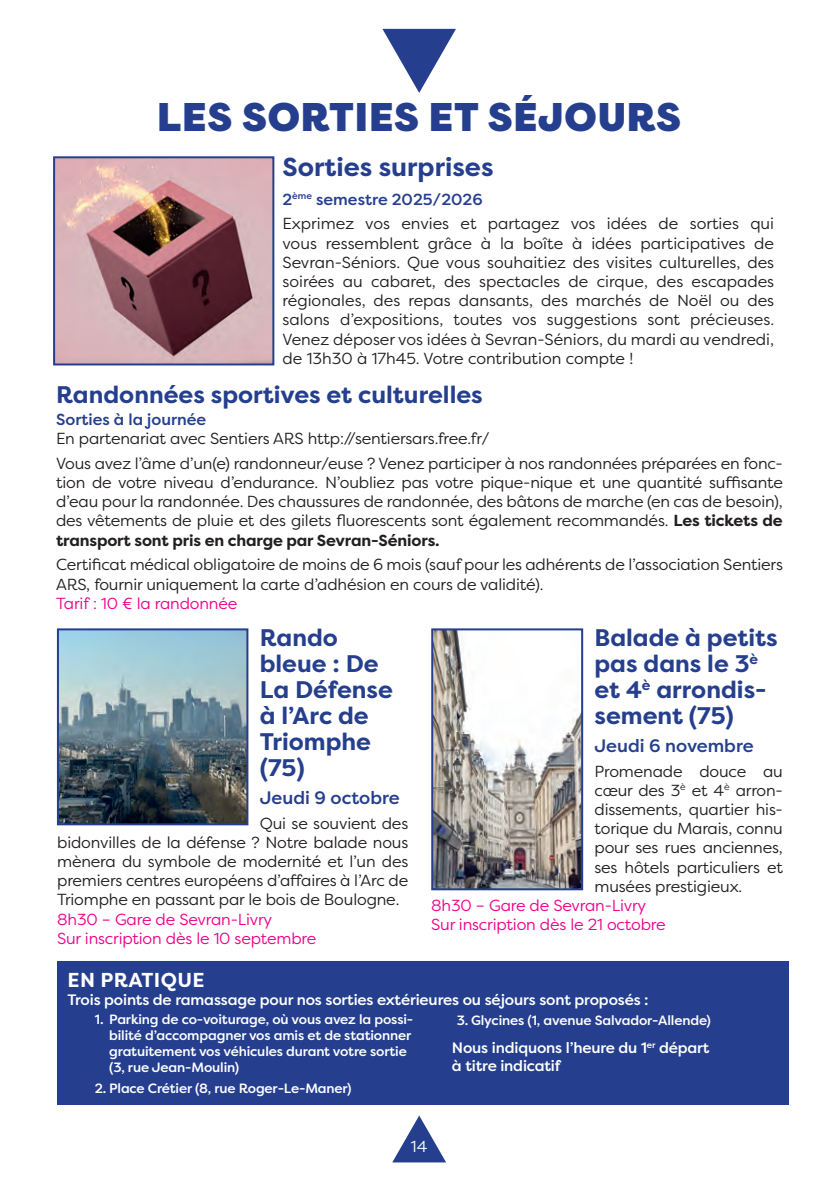
<style>
.page{position:relative;width:839px;height:1191px;background:#fff}
.page>*{position:absolute;margin:0;border:0;box-sizing:border-box;transform-origin:0 0}
.t1{font:900 40px "Filson Pro";letter-spacing:.02em;color:#253f8e}
.t2{font:700 26px "Filson Pro";color:#253f8e}
.t3{font:700 24px/26px "Filson Pro";color:#253f8e}
.t4{font:700 20.2px "Filson Pro";letter-spacing:.02em;color:#fff}
.t5{font:500 18px "Filson Pro";color:#253f8e}
.t6{font:16px/19.2px "Filson Pro";letter-spacing:-.01em;color:#231f20;text-align:justify}
.t7{font:16px/19.2px "Filson Pro";letter-spacing:-.01em;color:#ed028c}
.t8{font:500 16px "Filson Pro";color:#253f8e}
.t9{font:16px "Filson Pro";color:#fff}
.t10{font:500 15.2px/18.2px "Filson Pro";letter-spacing:-.01em;color:#fff}
.t11{font:500 13.4px/16.2px "Filson Pro";letter-spacing:-.01em;color:#fff}
.s1{font-weight:500;color:#253f8e}
.s2{font-weight:700}
</style>
<div class="page">
<svg style="left:392px;top:1116px;width:54px;height:46px"></svg>
<svg style="left:382px;top:29px;width:74px;height:64px"></svg>
<img style="left:434px;top:631px;width:146px;height:256px">
<div style="left:431px;top:628px;width:152px;height:262px;border:2px solid #253f8e"></div>
<img style="left:60px;top:631px;width:185px;height:191px">
<div style="left:57px;top:628px;width:191px;height:197px;border:2px solid #253f8e"></div>
<img style="left:56px;top:159px;width:215px;height:203px">
<div style="left:53px;top:156px;width:221px;height:209px;border:2px solid #253f8e"></div>
<div style="left:57px;top:961px;width:731px;height:144px;background:#253f8e"></div>
<h1 class="t1" style="left:157px;top:92px;width:525px">LES SORTIES ET SÉJOURS</h1>
<h2 class="t2" style="left:282px;top:150px;width:212px">Sorties surprises</h2>
<p class="t6" style="left:282px;top:186px;width:493px;line-height:24.8px"><span class="s1">2</span><sup>ème</sup> <span class="s1">semestre 2025/2026<br></span>Exprimez vos envies et partagez vos idées de sorties qui</p>
<p class="t6" style="left:282px;top:233px;width:493px">vous ressemblent grâce à la boîte à idées participatives de Sevran-Séniors. Que vous souhaitiez des visites culturelles, des soirées au cabaret, des spectacles de cirque, des escapades régionales, des repas dansants, des marchés de Noël ou des salons d’expositions, toutes vos suggestions sont précieuses.<br>Venez déposer vos idées à Sevran-Séniors, du mardi au vendredi, de 13h30 à 17h45. Votre contribution compte !</p>
<h3 class="t3" style="left:56px;top:382px;width:428px">Randonnées sportives et culturelles</h3>
<p class="t8" style="left:56px;top:408px;width:152px">Sorties à la journée</p>
<p class="t6" style="left:56px;top:425px;width:728px;line-height:24.8px">En partenariat avec Sentiers ARS http://sentiersars.free.fr/<br>Vous avez l’âme d’un(e) randonneur/euse ? Venez participer à nos randonnées préparées en fonc-</p>
<p class="t6" style="left:56px;top:472px;width:728px">tion de votre niveau d’endurance. N’oubliez pas votre pique-nique et une quantité suffisante d’eau pour la randonnée. Des chaussures de randonnée, des bâtons de marche (en cas de besoin), des vêtements de pluie et des gilets fluorescents sont également recommandés. <span class="s2">Les tickets de transport sont pris en charge par Sevran-Séniors.</span></p>
<p class="t6" style="left:56px;top:555px;width:728px">Certificat médical obligatoire de moins de 6 mois (sauf pour les adhérents de l’association Sentiers<br>ARS, fournir uniquement la carte d’adhésion en cours de validité).</p>
<p class="t7" style="left:56px;top:593px;width:183px">Tarif : 10 € la randonnée</p>
<h3 class="t3" style="left:260px;top:625px;width:135px">Rando bleue : De<br>La Défense à l’Arc de<br>Triomphe (75)</h3>
<p class="t5" style="left:260px;top:785px;width:141px">Jeudi 9 octobre</p>
<p class="t6" style="left:57px;top:813px;width:352px;text-indent:202px">Qui se souvient des bidonvilles de la défense ? Notre balade nous mènera du symbole de modernité et l’un des premiers centres européens d’affaires à l’Arc de Triomphe en passant par le bois de Boulogne.</p>
<p class="t7" style="left:57px;top:909px;width:260px">8h30 – Gare de Sevran-Livry<br>Sur inscription dès le 10 septembre</p>
<h3 class="t3" style="left:594px;top:625px;width:185px">Balade à petits pas dans le 3<sup>è </sup>et 4<sup>è</sup> arrondis&shy;sement (75)</h3>
<p class="t5" style="left:594px;top:733px;width:161px">Jeudi 6 novembre</p>
<p class="t6" style="left:594px;top:761px;width:190px">Promenade douce au cœur des 3<sup>è</sup> et 4<sup>è</sup> arron&shy;dissements, quartier his&shy;torique du Marais, connu pour ses rues anciennes, ses hôtels particuliers et musées prestigieux.</p>
<p class="t7" style="left:431px;top:895px;width:236px">8h30 – Gare de Sevran-Livry<br>Sur inscription dès le 21 octobre</p>
<p class="t4" style="left:68px;top:967px;width:138px">EN PRATIQUE</p>
<p class="t10" style="left:67px;top:990px;width:582px">Trois points de ramassage pour nos sorties extérieures ou séjours sont proposés :</p>
<p class="t11" style="left:109px;top:1011px;width:305px;text-indent:-14px">1. Parking de co-voiturage, où vous avez la possi&shy;bilité d’accompagner vos amis et de stationner gratuitement vos véhicules durant votre sortie (3, rue Jean-Moulin)</p>
<p class="t11" style="left:95px;top:1080px;width:258px">2. Place Crétier (8, rue Roger-Le-Maner)</p>
<p class="t11" style="left:456px;top:1012px;width:256px">3. Glycines (1, avenue Salvador-Allende)</p>
<p class="t10" style="left:452px;top:1038px;width:259px">Nous indiquons l’heure du 1<sup>er</sup> départ à titre indicatif</p>
<p class="t9" style="left:411px;top:1136px;width:18px">14</p>
</div>
